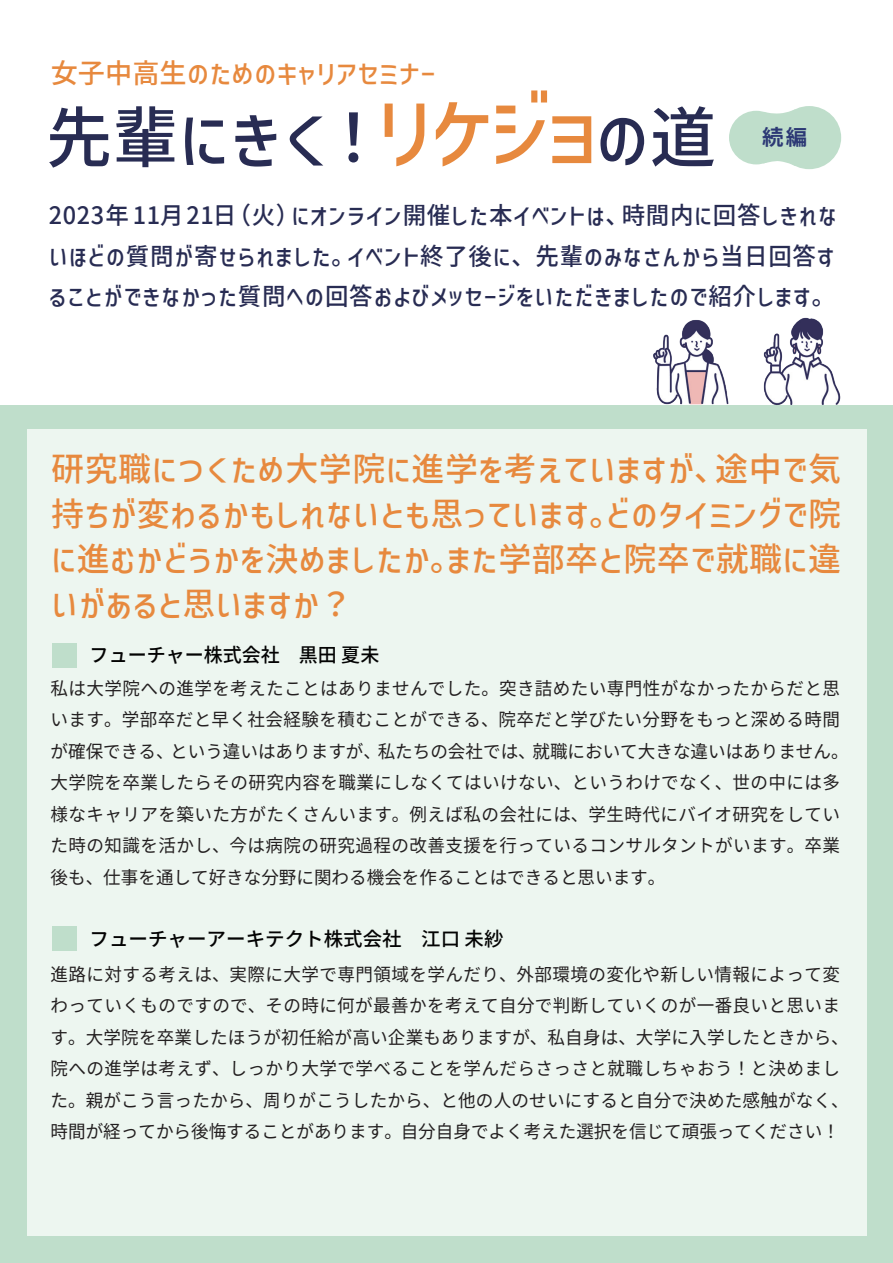
<style>
.page{position:relative;width:893px;height:1263px;background:#bfdecb}
.page>*{position:absolute;margin:0;border:0;box-sizing:border-box;transform-origin:0 0}
.t1{font:66.3px "Corporate Logo Medium ver 2";color:#282c53}
.t2{font:33px/45px "Corporate Logo Medium ver 2";letter-spacing:.01em;color:#e7893e;text-align:justify}
.t3{font:27.3px "Corporate Logo Medium ver 2";color:#e7893e}
.t4{font:24px/40.5px "Corporate Logo Medium ver 2";letter-spacing:.025em;color:#282c53;text-align:justify}
.t5{font:700 21.45px "Source Han Sans";color:#2c3975}
.t6{font:500 19.5px "Source Han Sans";color:#030303}
.t7{font:18px/31.5px "Source Han Sans";letter-spacing:.025em;color:#231f20}
.s1{font-size:81.15px;color:#e7893e}
</style>
<div class="page">
<div style="left:27px;top:429px;width:839px;height:807px;background:#edf6f0"></div>
<div style="left:0;top:0;width:893px;height:405px;background:#fff"></div>
<img style="left:653px;top:320px;width:76px;height:85px">
<img style="left:763px;top:317px;width:78px;height:88px">
<div style="left:52px;top:643px;width:25px;height:24px;background:#bfdecb"></div>
<div style="left:52px;top:926px;width:25px;height:25px;background:#bfdecb"></div>
<div style="left:729px;top:111px;width:54px;height:53px;background:#bfdecb;border-radius:50%"></div>
<div style="left:777px;top:106px;width:64px;height:63px;background:#bfdecb;border-radius:50%"></div>
<svg style="left:763px;top:109px;width:32px;height:57px"></svg>
<h3 class="t3" style="left:51px;top:54px;width:387px">女子中高生のためのキャリアセミナー</h3>
<h1 class="t1" style="left:46px;top:93px;width:672px">先輩にきく！<span class="s1">リケジョ</span>の道</h1>
<p class="t5" style="left:762px;top:125px;width:47px">続編</p>
<h3 class="t4" style="left:49px;top:195px;width:790px">2023年11月21日（火）にオンライン開催した本イベントは、時間内に回答しきれないほどの質問が寄せられました。イベント終了後に、先輩のみなさんから当日回答することができなかった質問への回答およびメッセージをいただきましたので紹介します。</h3>
<h2 class="t2" style="left:51px;top:446px;width:791px">研究職につくため大学院に進学を考えていますが、途中で気持ちが変わるかもしれないとも思っています。どのタイミングで院に進むかどうかを決めましたか。また学部卒と院卒で就職に違いがあると思いますか？</h2>
<p class="t6" style="left:90px;top:644px;width:291px">フューチャー株式会社　黒田 夏未</p>
<p class="t7" style="left:51px;top:672px;width:799px">私は大学院への進学を考えたことはありませんでした。突き詰めたい専門性がなかったからだと思います。学部卒だと早く社会経験を積むことができる、院卒だと学びたい分野をもっと深める時間が確保できる、という違いはありますが、私たちの会社では、就職において大きな違いはありません。大学院を卒業したらその研究内容を職業にしなくてはいけない、というわけでなく、世の中には多様なキャリアを築いた方がたくさんいます。例えば私の会社には、学生時代にバイオ研究をしていた時の知識を活かし、今は病院の研究過程の改善支援を行っているコンサルタントがいます。卒業後も、仕事を通して好きな分野に関わる機会を作ることはできると思います。</p>
<p class="t6" style="left:90px;top:928px;width:415px">フューチャーアーキテクト株式会社　江口 未紗</p>
<p class="t7" style="left:51px;top:959px;width:800px">進路に対する考えは、実際に大学で専門領域を学んだり、外部環境の変化や新しい情報によって変わっていくものですので、その時に何が最善かを考えて自分で判断していくのが一番良いと思います。大学院を卒業したほうが初任給が高い企業もありますが、私自身は、大学に入学したときから、院への進学は考えず、しっかり大学で学べることを学んだらさっさと就職しちゃおう！と決めました。親がこう言ったから、周りがこうしたから、と他の人のせいにすると自分で決めた感触がなく、時間が経ってから後悔することがあります。自分自身でよく考えた選択を信じて頑張ってください！</p>
</div>
